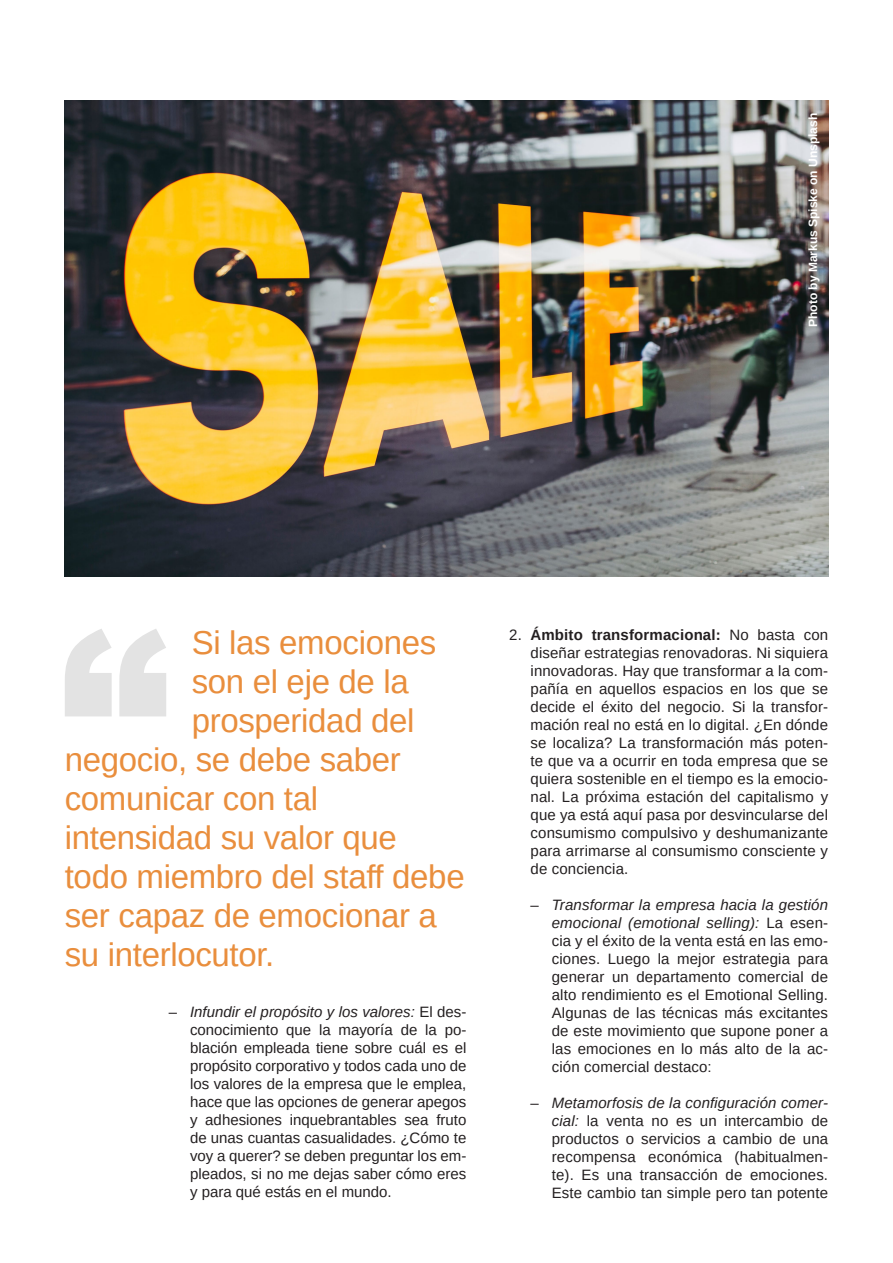
<style>
.page{position:relative;width:893px;height:1263px;background:#fff}
.page>*{position:absolute;margin:0;border:0;box-sizing:border-box;transform-origin:0 0}
.entrecomillado{font:33px "Arimo";letter-spacing:-.01em;color:#e98e3d}
.párrafo_general{font:15px/18px "Arimo";letter-spacing:.01em;color:#231f20;text-align:justify}
.Entradilla{font:700 12px "Arimo";color:#fff}
.s1{font-style:italic}
.s2{font-weight:700}
</style>
<div class="page">
<svg style="left:65px;top:629px;width:101px;height:87px"></svg>
<img style="left:65px;top:100px;width:763px;height:477px">
<p class="Entradilla" style="left:805px;top:327px;width:216px;rotate:-90deg">Photo by Markus Spiske on Unsplash</p>
<p class="entrecomillado" style="left:192px;top:621px;width:246px">Si las emociones</p>
<p class="entrecomillado" style="left:192px;top:660px;width:219px">son el eje de la</p>
<p class="entrecomillado" style="left:192px;top:699px;width:224px">prosperidad del</p>
<p class="entrecomillado" style="left:65px;top:738px;width:338px">negocio, se debe saber</p>
<p class="entrecomillado" style="left:65px;top:777px;width:255px">comunicar con tal</p>
<p class="entrecomillado" style="left:65px;top:816px;width:334px">intensidad su valor que</p>
<p class="entrecomillado" style="left:65px;top:855px;width:401px">todo miembro del staff debe</p>
<p class="entrecomillado" style="left:65px;top:894px;width:374px">ser capaz de emocionar a</p>
<p class="entrecomillado" style="left:65px;top:933px;width:211px">su interlocutor.</p>
<p class="párrafo_general" style="left:190px;top:1003px;width:278px;text-indent:-21px">– <span class="s1">Infundir el propósito y los valores:</span> El des&shy;conocimiento que la mayoría de la po&shy;blación empleada tiene sobre cuál es el propósito corporativo y todos cada uno de los valores de la empresa que le emplea, hace que las opciones de generar apegos y adhesiones inquebrantables sea fruto de unas cuantas casualidades. ¿Cómo te voy a querer? se deben preguntar los em&shy;pleados, si no me dejas saber cómo eres y para qué estás en el mundo.</p>
<p class="párrafo_general" style="left:530px;top:625px;width:299px;text-indent:-21px">2. <span class="s2">Ámbito transformacional:</span> No basta con diseñar estrategias renovadoras. Ni siquiera innovadoras. Hay que transformar a la com&shy;pañía en aquellos espacios en los que se decide el éxito del negocio. Si la transfor&shy;mación real no está en lo digital. ¿En dónde se localiza? La transformación más poten&shy;te que va a ocurrir en toda empresa que se quiera sostenible en el tiempo es la emocio&shy;nal. La próxima estación del capitalismo y que ya está aquí pasa por desvincularse del consumismo compulsivo y deshumanizante para arrimarse al consumismo consciente y de conciencia.</p>
<p class="párrafo_general" style="left:552px;top:895px;width:278px;text-indent:-21px">– <span class="s1">Transformar la empresa hacia la gestión emocional (emotional selling):</span> La esen&shy;cia y el éxito de la venta está en las emo&shy;ciones. Luego la mejor estrategia para generar un departamento comercial de alto rendimiento es el Emotional Selling.<br>Algunas de las técnicas más excitantes de este movimiento que supone poner a las emociones en lo más alto de la ac&shy;ción comercial destaco:</p>
<p class="párrafo_general" style="left:552px;top:1093px;width:278px;text-indent:-21px">– <span class="s1">Metamorfosis de la configuración comer&shy;cial:</span> la venta no es un intercambio de productos o servicios a cambio de una recompensa económica (habitualmen&shy;te). Es una transacción de emociones.<br>Este cambio tan simple pero tan potente</p>
</div>
